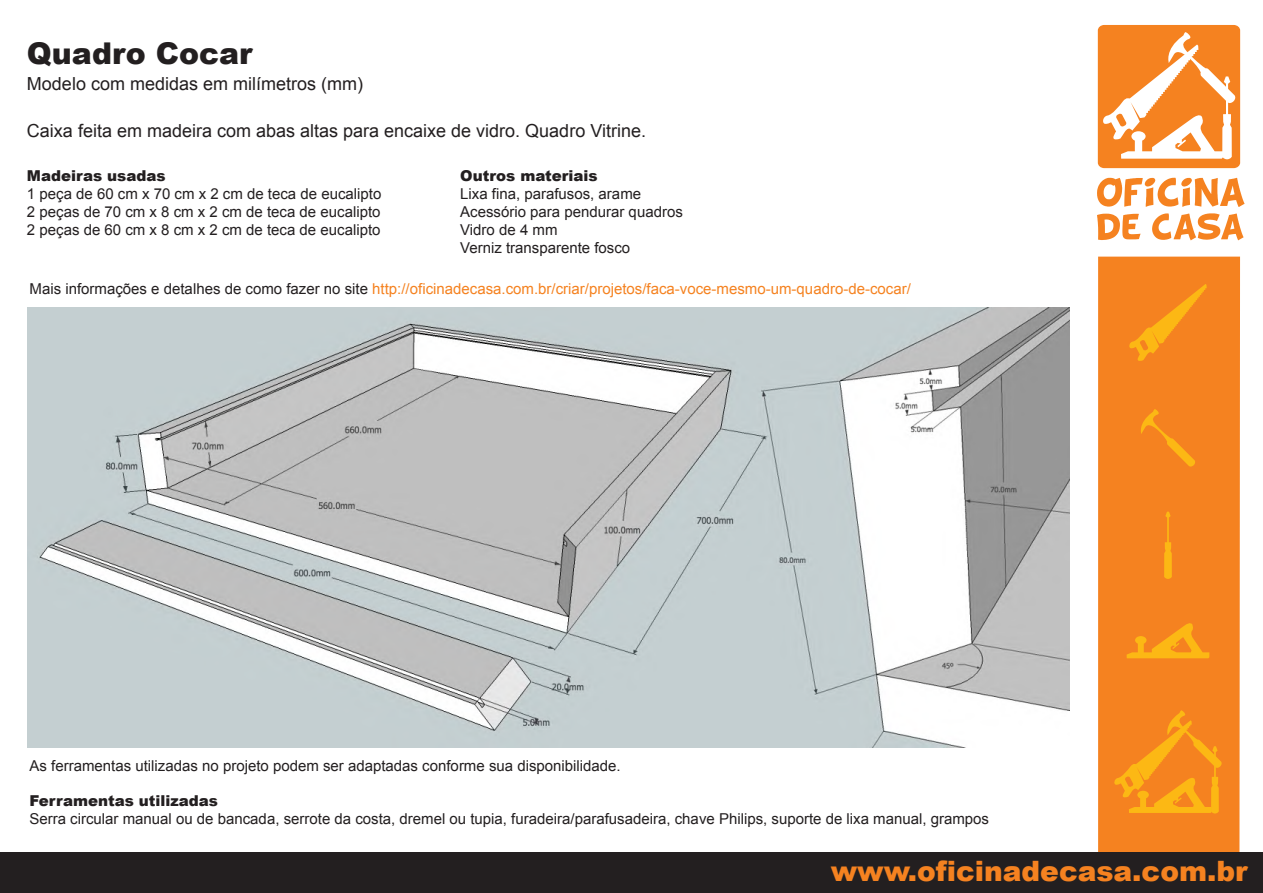
<style>
.page{position:relative;width:1263px;height:893px;background:#fff}
.page>*{position:absolute;margin:0;border:0;box-sizing:border-box;transform-origin:0 0}
.t1{font:900 30px "Arial";color:#231f20}
.t2{font:900 28.05px "Arial";color:#f58220}
.t3{font:18px "Arial";color:#231f20}
.t4{font:15px/18px "Arial";color:#231f20;text-align:justify}
.t5{font:15px "Arial";color:#f58220}
.t6{font:900 15px "Arial";color:#231f20}
.s1{color:#231f20}
</style>
<div class="page">
<div style="left:1098px;top:257px;width:142px;height:595px;background:#f58220"></div>
<svg style="left:1113px;top:710px;width:109px;height:103px;background:#f6911c"></svg>
<svg style="left:1126px;top:621px;width:83px;height:37px;background:#f7961b"></svg>
<svg style="left:1137px;top:409px;width:58px;height:58px;background:#f5891e"></svg>
<svg style="left:1164px;top:512px;width:8px;height:67px"></svg>
<svg style="left:1128px;top:284px;width:79px;height:77px;background:#f68d1d"></svg>
<svg style="left:1098px;top:25px;width:142px;height:143px"></svg>
<svg style="left:1097px;top:178px;width:147px;height:29px"></svg>
<svg style="left:1097px;top:214px;width:43px;height:26px"></svg>
<svg style="left:1152px;top:213px;width:91px;height:27px"></svg>
<div style="left:0;top:852px;width:1263px;height:41px;background:#231f20"></div>
<img style="left:28px;top:308px;width:1041px;height:440px">
<h1 class="t1" style="left:27px;top:31px;width:227px">Quadro Cocar</h1>
<p class="t3" style="left:27px;top:72px;width:338px">Modelo com medidas em milímetros (mm)</p>
<p class="t3" style="left:27px;top:119px;width:620px">Caixa feita em madeira com abas altas para encaixe de vidro. Quadro Vitrine.</p>
<p class="t6" style="left:27px;top:165px;width:140px">Madeiras usadas</p>
<p class="t4" style="left:27px;top:185px;width:356px">1 peça de 60 cm x 70 cm x 2 cm de teca de eucalipto 2 peças de 70 cm x 8 cm x 2 cm de teca de eucalipto 2 peças de 60 cm x 8 cm x 2 cm de teca de eucalipto</p>
<p class="t6" style="left:460px;top:165px;width:139px">Outros materiais</p>
<p class="t4" style="left:460px;top:185px;width:224px;text-align:left">Lixa fina, parafusos, arame<br>Acessório para pendurar quadros<br>Vidro de 4 mm<br>Verniz transparente fosco</p>
<p class="t5" style="left:30px;top:279px;width:883px"><span class="s1">Mais informações e detalhes de como fazer no site</span> http://oficinadecasa.com.br/criar/projetos/faca-voce-mesmo-um-quadro-de-cocar/</p>
<p class="t4" style="left:30px;top:757px;width:593px">As ferramentas utilizadas no projeto podem ser adaptadas conforme sua disponibilidade.</p>
<p class="t6" style="left:29px;top:790px;width:190px">Ferramentas utilizadas</p>
<p class="t4" style="left:29px;top:810px;width:961px">Serra circular manual ou de bancada, serrote da costa, dremel ou tupia, furadeira/parafusadeira, chave Philips, suporte de lixa manual, grampos</p>
<h2 class="t2" style="left:831px;top:851px;width:418px">www.oficinadecasa.com.br</h2>
</div>
